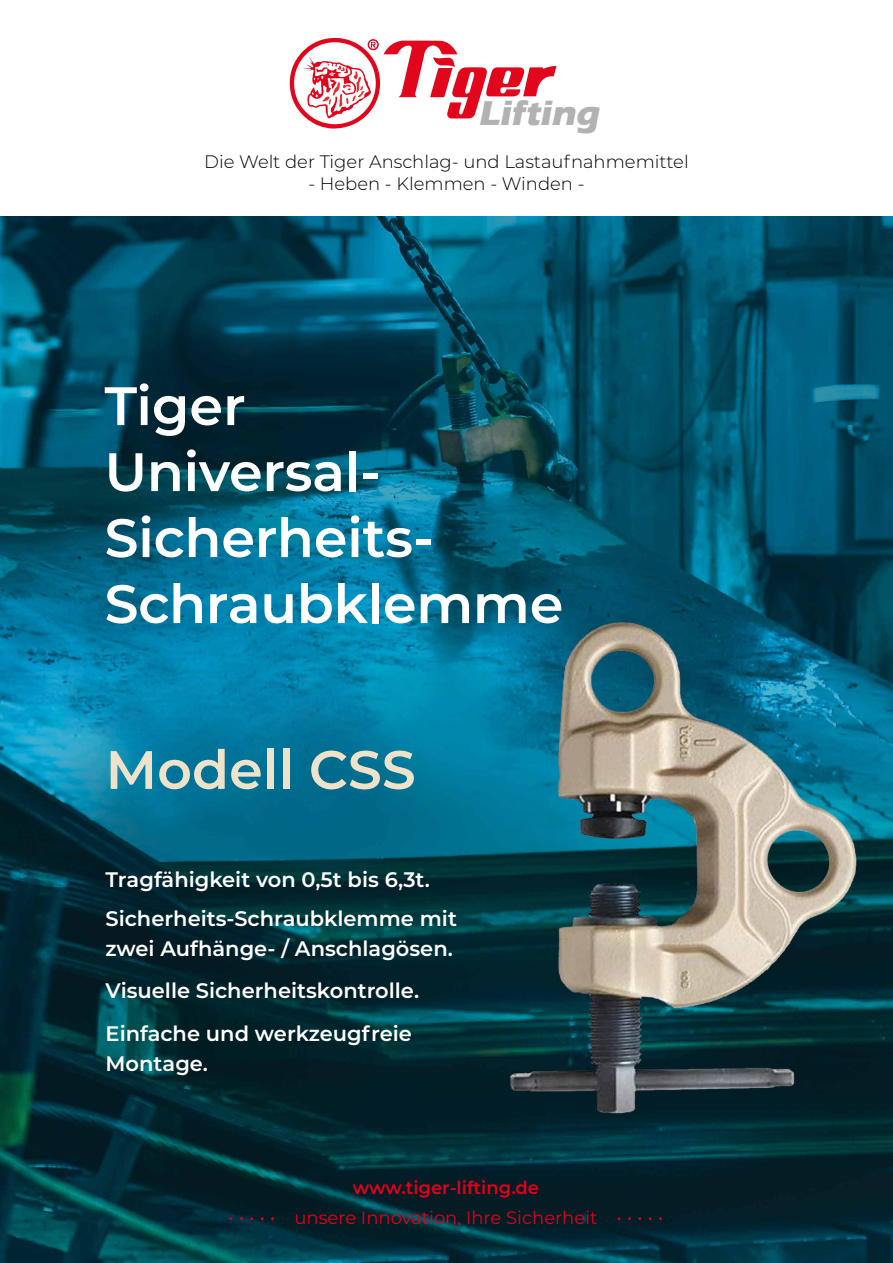
<style>
.page{position:relative;width:893px;height:1263px;background:#fff}
.page>*{position:absolute;margin:0;border:0;box-sizing:border-box;transform-origin:0 0}
.t1{font:600 54px/66px "Montserrat";letter-spacing:-.005em;color:#fff}
.t2{font:600 54px "Montserrat";color:#eee2ca}
.t3{font:700 35.85px "Eras ITC";color:#b3b2b3}
.t4{font:600 21px/42.8px "Montserrat";color:#fff}
.t5{font:300 18px "Montserrat";color:#000}
.t6{font:18px "Montserrat";color:#e2001a}
.t7{font:600 18px "Montserrat";color:#e2001a}
</style>
<div class="page">
<img style="left:0;top:216px;width:893px;height:1047px">
<svg style="left:290px;top:38px;width:266px;height:91px"></svg>
<h2 class="t3" style="left:478px;top:93px;width:128px">Lifting</h2>
<p class="t5" style="left:204px;top:149px;width:486px">Die Welt der Tiger Anschlag- und Lastaufnahmemittel</p>
<p class="t5" style="left:308px;top:171px;width:278px">- Heben - Klemmen - Winden -</p>
<h1 class="t1" style="left:105px;top:370px;width:460px">Tiger<br>Universal-<br>Sicherheits-<br>Schraubklemme</h1>
<h1 class="t2" style="left:106px;top:731px;width:312px">Modell CSS</h1>
<p class="t4" style="left:106px;top:859px;width:353px;line-height:38.5px">Tragfähigkeit von 0,5t bis 6,3t.<br>Sicherheits-Schraubklemme mit</p>
<p class="t4" style="left:106px;top:926px;width:349px">zwei Aufhänge- / Anschlagösen.<br>Visuelle Sicherheitskontrolle.<br>Einfache und werkzeugfreie</p>
<p class="t4" style="left:106px;top:1041px;width:104px">Montage.</p>
<p class="t7" style="left:353px;top:1175px;width:188px">www.tiger-lifting.de</p>
<p class="t6" style="left:228px;top:1205px;width:437px">• • • • • unsere Innovation, Ihre Sicherheit • • • • •</p>
</div>
